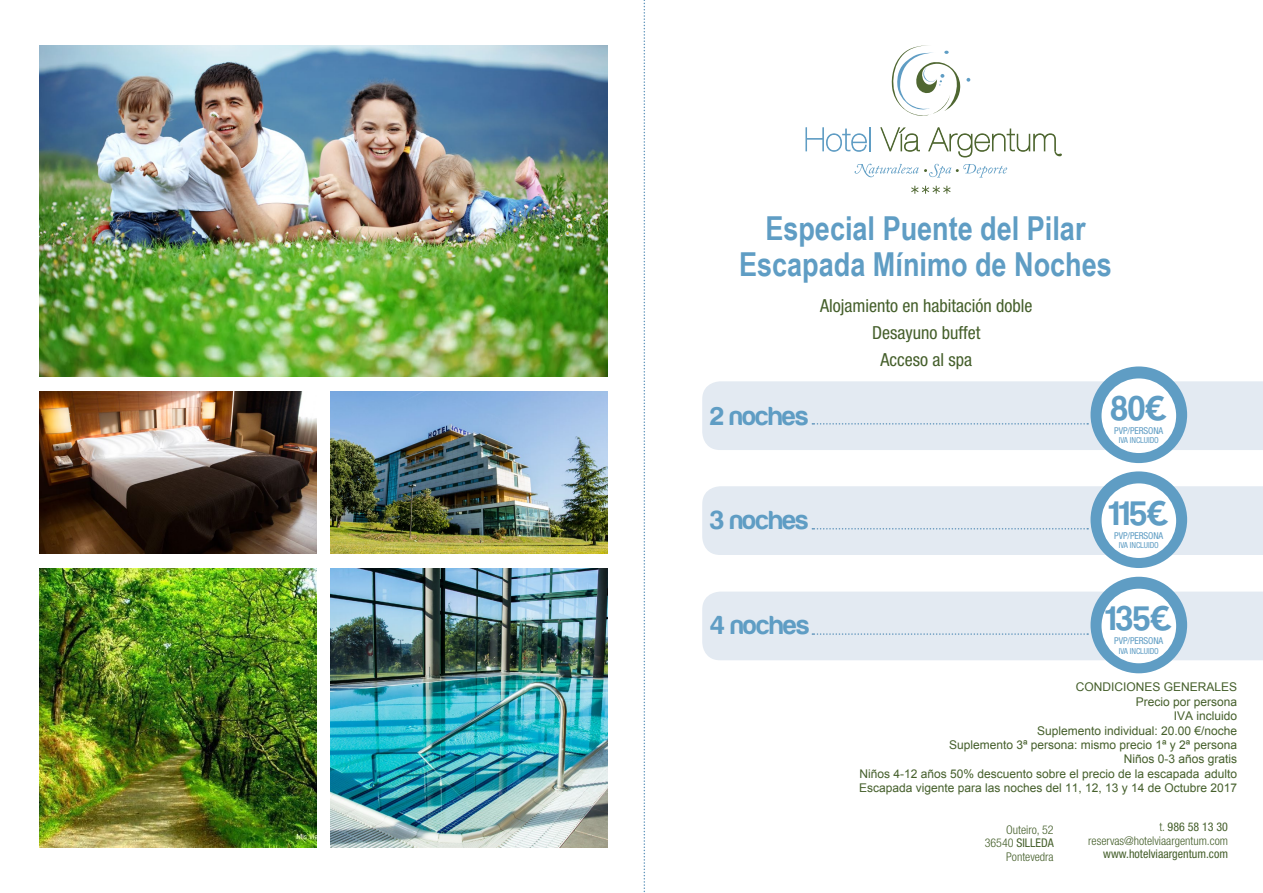
<style>
.page{position:relative;width:1263px;height:893px;background:#fff}
.page>*{position:absolute;margin:0;border:0;box-sizing:border-box;transform-origin:0 0}
.t1{font:35.55px "Coolvetica Rg";color:#5f9dc4}
.t2{font:700 33px/36px "Arial Narrow";color:#5f9dc4;text-align:center}
.t3{font:27px "Harabara";color:#5f9dc4}
.t4{font:condensed 18px/27px "Helvetica Neue LT Std";color:#455f2b;text-align:center}
.t5{font:12px/14.5px "Arial";color:#455f2b;text-align:right}
.t6{font:300 condensed 12px/13.5px "Helvetica Neue LT Std";color:#455f2b;text-align:right}
.t7{font:condensed 12px "Helvetica Neue LT Std";color:#455f2b}
.t8{font:condensed 9.45px "Helvetica Neue LT Std";letter-spacing:-.01em;color:#5f9dc4}
.t9{font:condensed 8.25px "Helvetica Neue LT Std";letter-spacing:-.01em;color:#5f9dc4}
.s1{font-weight:400}
</style>
<div class="page">
<svg style="left:854px;top:164px;width:153px;height:14px"></svg>
<svg style="left:891px;top:45px;width:79px;height:71px"></svg>
<svg style="left:805px;top:127px;width:65px;height:25px"></svg>
<svg style="left:880px;top:127px;width:40px;height:25px"></svg>
<svg style="left:911px;top:186px;width:39px;height:8px"></svg>
<svg style="left:928px;top:127px;width:134px;height:30px"></svg>
<svg style="left:643px;top:0;width:2px;height:893px"></svg>
<div style="left:702px;top:381px;width:561px;height:69px;background:#e3eaf2"></div>
<div style="left:702px;top:486px;width:561px;height:69px;background:#e3eaf2"></div>
<div style="left:702px;top:592px;width:561px;height:68px;background:#e3eaf2"></div>
<img style="left:39px;top:392px;width:277px;height:162px">
<img style="left:39px;top:569px;width:277px;height:279px">
<img style="left:330px;top:392px;width:278px;height:162px">
<img style="left:330px;top:569px;width:278px;height:279px">
<img style="left:39px;top:45px;width:568px;height:332px">
<div style="left:1090px;top:366px;width:97px;height:97px;background:#5f9dc4;border-radius:50%"></div>
<div style="left:1101px;top:378px;width:75px;height:75px;background:#fff;border-radius:50%"></div>
<div style="left:1090px;top:471px;width:97px;height:97px;background:#5f9dc4;border-radius:50%"></div>
<div style="left:1101px;top:483px;width:75px;height:75px;background:#fff;border-radius:50%"></div>
<div style="left:1090px;top:577px;width:97px;height:96px;background:#5f9dc4;border-radius:50%"></div>
<div style="left:1101px;top:589px;width:75px;height:74px;background:#fff;border-radius:50%"></div>
<h2 class="t2" style="left:739px;top:210px;width:374px">Especial Puente del Pilar<br>Escapada Mínimo de Noches</h2>
<h3 class="t4" style="left:820px;top:292px;width:214px">Alojamiento en habitación doble<br>Desayuno buffet<br>Acceso al spa</h3>
<h3 class="t3" style="left:710px;top:402px;width:100px">2 noches</h3>
<h3 class="t3" style="left:710px;top:506px;width:100px">3 noches</h3>
<h1 class="t1" style="left:1110px;top:387px;width:58px">80€</h1>
<p class="t8" style="left:1114px;top:425px;width:51px">PVP/PERSONA</p>
<p class="t9" style="left:1119px;top:436px;width:41px">IVA INCLUIDO</p>
<h1 class="t1" style="left:1109px;top:492px;width:62px">115€</h1>
<p class="t8" style="left:1114px;top:530px;width:51px">PVP/PERSONA</p>
<p class="t9" style="left:1119px;top:540px;width:41px">IVA INCLUIDO</p>
<h3 class="t3" style="left:710px;top:611px;width:101px">4 noches</h3>
<h1 class="t1" style="left:1105px;top:597px;width:68px">135€</h1>
<p class="t8" style="left:1114px;top:635px;width:51px">PVP/PERSONA</p>
<p class="t9" style="left:1119px;top:646px;width:41px">IVA INCLUIDO</p>
<p class="t5" style="left:859px;top:680px;width:380px">CONDICIONES GENERALES<br>Precio por persona<br>IVA incluido<br>Suplemento individual: 20.00 €/noche<br>Suplemento 3ª persona: mismo precio 1ª y 2ª persona<br>Niños 0-3 años gratis<br>Niños 4-12 años 50% descuento sobre el precio de la escapada adulto Escapada vigente para las noches del 11, 12, 13 y 14 de Octubre 2017</p>
<p class="t6" style="left:985px;top:822px;width:71px">Outeiro, 52<br>36540 <span class="s1">SILLEDA<br></span>Pontevedra</p>
<p class="t6" style="left:1088px;top:820px;width:141px">t. <span class="s1">986 58 13 30 </span>reservas@hotelviaargentum.com</p>
<p class="t7" style="left:1103px;top:847px;width:126px">www.hotelviaargentum.com</p>
</div>
